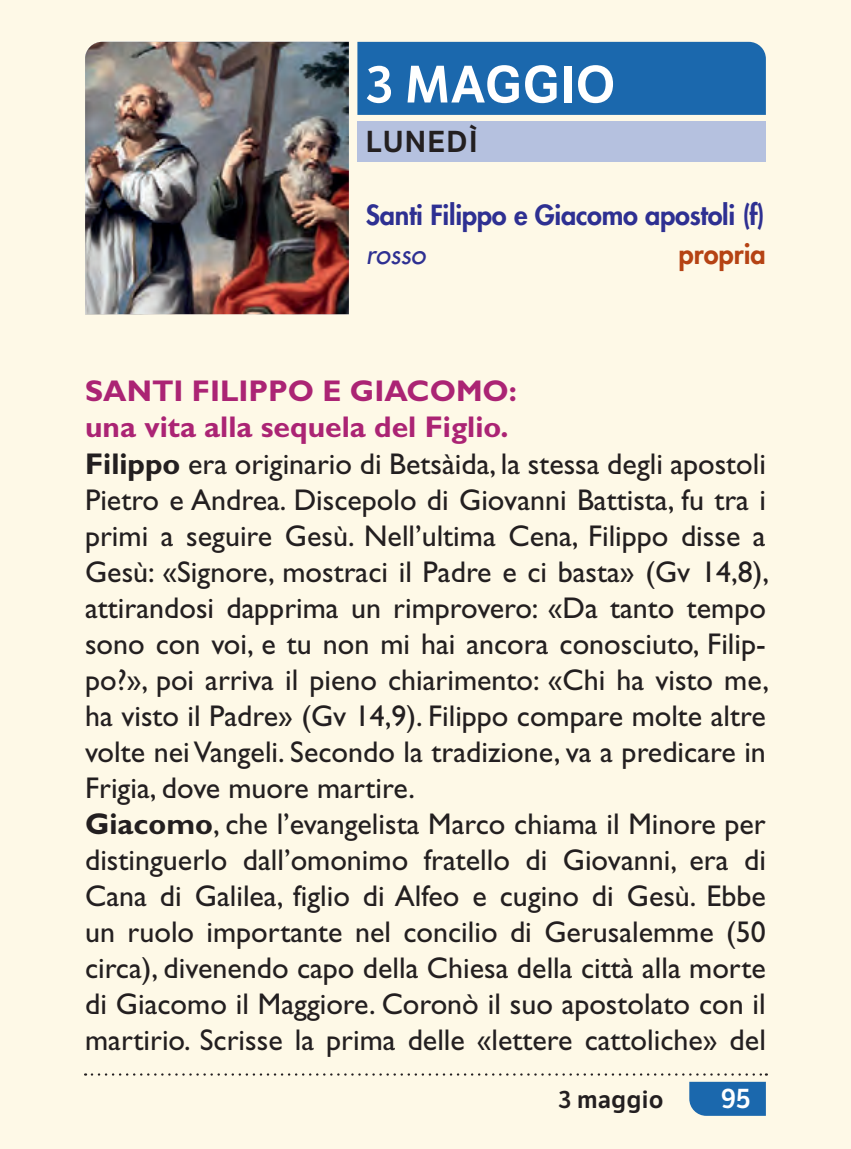
<style>
.page{position:relative;width:851px;height:1149px;background:#fff}
.page>*{position:absolute;margin:0;border:0;box-sizing:border-box;transform-origin:0 0}
.t1{font:600 51px "LFT Etica";letter-spacing:.01em;color:#fff}
.t2{font:30px/36px "Gill Sans Std";color:#231f20}
.t3{font:600 29.4px "LFT Etica";letter-spacing:.045em;color:#231f20}
.t4{font:800 27px "Futura Std";letter-spacing:-.01em;color:#2e3092}
.t5{font:800 27px "Futura Std";color:#b54314}
.t6{font:italic 500 27px "Futura Std";color:#2e3092}
.t7{font:600 27px "LFT Etica";color:#fff}
.t8{font:600 24px "LFT Etica";letter-spacing:.01em;color:#231f20}
.s1{font-weight:700;color:#ab2474}
.s2{font-weight:700}
</style>
<div class="page">
<div style="left:0;top:0;width:850px;height:1148px;background:#fef9e7"></div>
<div style="left:357px;top:121px;width:408px;height:41px;background:#b5c1df"></div>
<div style="left:357px;top:42px;width:408px;height:73px;background:#1b68ad"></div>
<img style="left:85px;top:42px;width:264px;height:272px">
<div style="left:689px;top:1081px;width:76px;height:34px;background:#1b68ad"></div>
<svg style="left:92px;top:1073px;width:674px;height:2px"></svg>
<h1 class="t1" style="left:366px;top:53px;width:251px">3 MAGGIO</h1>
<p class="t3" style="left:366px;top:124px;width:113px">LUNEDÌ</p>
<p class="t4" style="left:366px;top:198px;width:400px">Santi Filippo e Giacomo apostoli (f)</p>
<p class="t6" style="left:366px;top:237px;width:61px">rosso</p>
<p class="t5" style="left:678px;top:237px;width:89px">propria</p>
<p class="t2" style="left:85px;top:373px;width:685px"><span class="s1">SANTI FILIPPO E GIACOMO:<br>una vita alla sequela del Figlio.<br></span><span class="s2">Filippo</span> era originario di Betsàida, la stessa degli apostoli Pietro e Andrea. Discepolo di Giovanni Battista, fu tra i primi a seguire Gesù. Nell’ultima Cena, Filippo disse a Gesù: «Signore, mostraci il Padre e ci basta» (Gv 14,8), attirandosi dapprima un rimprovero: «Da tanto tempo sono con voi, e tu non mi hai ancora conosciuto, Filip&shy;po?», poi arriva il pieno chiarimento: «Chi ha visto me, ha visto il Padre» (Gv 14,9). Filippo compare molte altre volte nei Vangeli. Secondo la tradizione, va a predicare in Frigia, dove muore martire.<br><span class="s2">Giacomo</span>, che l’evangelista Marco chiama il Minore per distinguerlo dall’omonimo fratello di Giovanni, era di Cana di Galilea, figlio di Alfeo e cugino di Gesù. Ebbe un ruolo importante nel concilio di Gerusalemme (50 circa), divenendo capo della Chiesa della città alla morte di Giacomo il Maggiore. Coronò il suo apostolato con il martirio. Scrisse la prima delle «lettere cattoliche» del</p>
<p class="t7" style="left:721px;top:1082px;width:31px">95</p>
<p class="t8" style="left:558px;top:1084px;width:106px">3 maggio</p>
</div>
